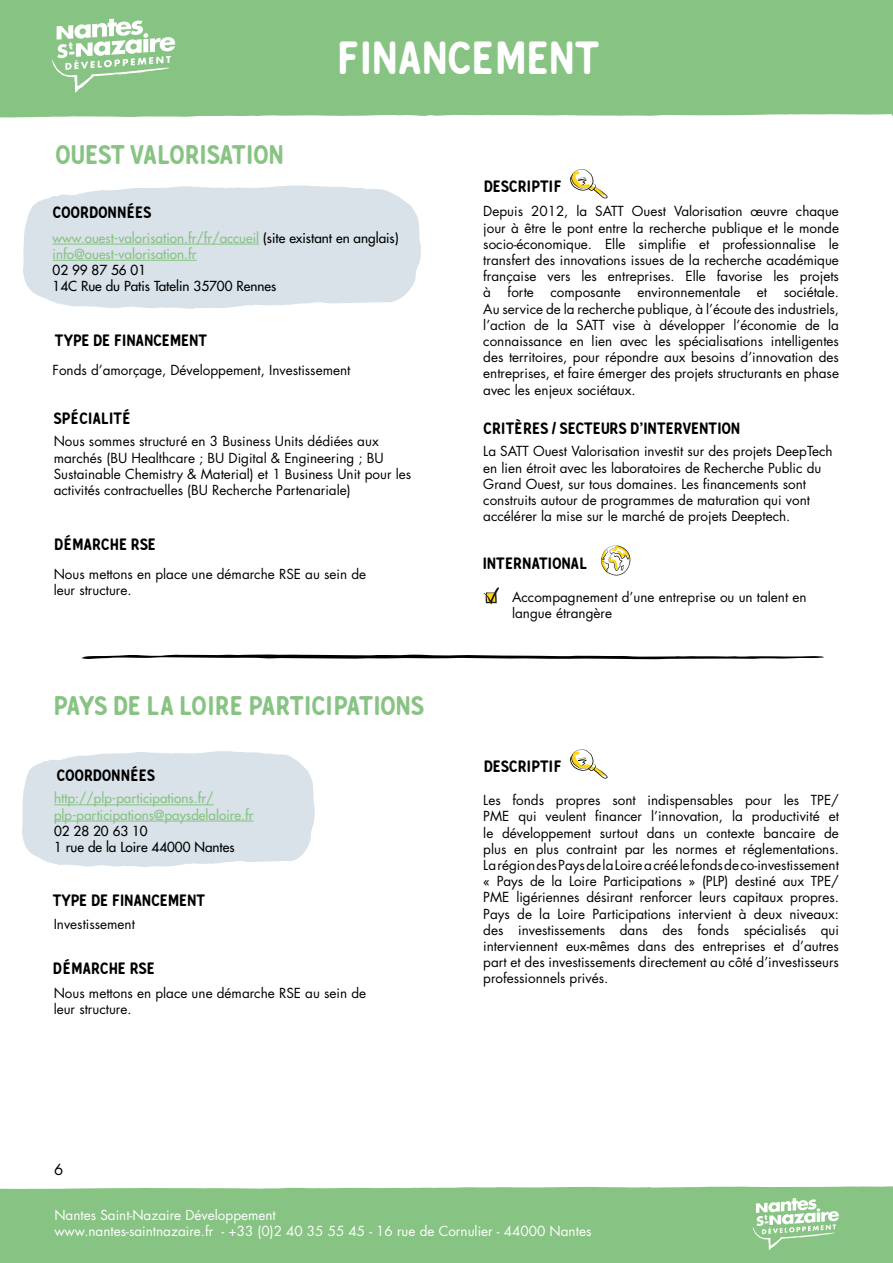
<style>
.page{position:relative;width:893px;height:1263px;background:#fff}
.page>*{position:absolute;margin:0;border:0;box-sizing:border-box;transform-origin:0 0}
.t1{font:46.5px "Gunnar";color:#fff}
.t2{font:27px "Gunnar";letter-spacing:-.02em;color:#87c382}
.t3{font:16.5px "Gunnar";color:#000}
.t4{font:15px "Futura Std";color:#000}
.t5{font:13.5px/16.2px "Futura Std";color:#000}
.t6{font:500 13.5px/16.2px "Futura Std";color:#87c382}
.t7{font:13.5px/16.2px "Futura Std";color:#fff}
.t8{font:500 13.5px/16.2px "Futura Std";color:#000}
.s1{color:#000}
</style>
<div class="page">
<div style="left:0;top:1186px;width:883px;height:77px;background:#87c382"></div>
<svg style="left:883px;top:1186px;width:10px;height:77px"></svg>
<svg style="left:753px;top:1198px;width:86px;height:52px"></svg>
<svg style="left:23px;top:185px;width:398px;height:124px;background:#dbe4e9"></svg>
<hr style="left:53px;top:244px;width:206px;height:1px;background:#87c382">
<hr style="left:53px;top:260px;width:144px;height:1px;background:#87c382">
<svg style="left:601px;top:545px;width:30px;height:30px"></svg>
<svg style="left:483px;top:587px;width:16px;height:17px"></svg>
<svg style="left:570px;top:169px;width:38px;height:29px"></svg>
<div style="left:0;top:0;width:890px;height:117px;background:#87c382"></div>
<svg style="left:52px;top:19px;width:123px;height:74px"></svg>
<svg style="left:82px;top:654px;width:742px;height:5px"></svg>
<svg style="left:22px;top:751px;width:293px;height:116px;background:#dbe4e9"></svg>
<hr style="left:54px;top:804px;width:160px;height:1px;background:#87c382">
<hr style="left:54px;top:821px;width:199px;height:1px;background:#87c382">
<svg style="left:570px;top:749px;width:38px;height:29px"></svg>
<svg style="left:890px;top:0;width:3px;height:116px"></svg>
<h2 class="t2" style="left:55px;top:138px;width:230px">OUEST VALORISATION</h2>
<h1 class="t1" style="left:336px;top:29px;width:265px">FINANCEMENT</h1>
<p class="t3" style="left:483px;top:176px;width:80px">DESCRIPTIF</p>
<p class="t3" style="left:53px;top:202px;width:100px">COORDONNÉES</p>
<p class="t6" style="left:53px;top:230px;width:348px">www.ouest-valorisation.fr/fr/accueil <span class="s1">(site existant en anglais) </span>info@ouest-valorisation.fr</p>
<p class="t8" style="left:53px;top:262px;width:225px">02 99 87 56 01<br>14C Rue du Patis Tatelin 35700 Rennes</p>
<p class="t3" style="left:55px;top:330px;width:154px">TYPE DE FINANCEMENT</p>
<p class="t5" style="left:53px;top:362px;width:299px">Fonds d’amorçage, Développement, Investissement</p>
<p class="t3" style="left:54px;top:408px;width:79px">SPÉCIALITÉ</p>
<p class="t5" style="left:54px;top:433px;width:359px">Nous sommes structuré en 3 Business Units dédiées aux marchés (BU Healthcare ; BU Digital &amp; Engineering ; BU Sustainable Chemistry &amp; Material) et 1 Business Unit pour les activités contractuelles (BU Recherche Partenariale)</p>
<p class="t3" style="left:54px;top:534px;width:104px">DÉMARCHE RSE</p>
<p class="t5" style="left:54px;top:566px;width:314px">Nous mettons en place une démarche RSE au sein de leur structure.</p>
<h2 class="t2" style="left:53px;top:688px;width:372px">PAYS DE LA LOIRE PARTICIPATIONS</h2>
<p class="t3" style="left:56px;top:765px;width:100px">COORDONNÉES</p>
<p class="t6" style="left:54px;top:790px;width:201px">http://plp-participations.fr/ plp-participations@paysdelaloire.fr</p>
<p class="t8" style="left:54px;top:823px;width:182px">02 28 20 63 10<br>1 rue de la Loire 44000 Nantes</p>
<p class="t3" style="left:53px;top:890px;width:154px">TYPE DE FINANCEMENT</p>
<p class="t5" style="left:54px;top:916px;width:83px">Investissement</p>
<p class="t3" style="left:53px;top:958px;width:104px">DÉMARCHE RSE</p>
<p class="t5" style="left:54px;top:985px;width:314px">Nous mettons en place une démarche RSE au sein de leur structure.</p>
<p class="t5" style="left:483px;top:203px;width:357px;text-align:justify">Depuis 2012, la SATT Ouest Valorisation œuvre chaque jour à être le pont entre la recherche publique et le monde socio-économique. Elle simplifie et professionnalise le transfert des innovations issues de la recherche académique française vers les entreprises. Elle favorise les projets à forte composante environnementale et sociétale.<br>Au service de la recherche publique, à l’écoute des industriels, l’action de la SATT vise à développer l’économie de la connaissance en lien avec les spécialisations intelligentes des territoires, pour répondre aux besoins d’innovation des entreprises, et faire émerger des projets structurants en phase avec les enjeux sociétaux.</p>
<p class="t3" style="left:483px;top:418px;width:259px">CRITÈRES / SECTEURS D’INTERVENTION</p>
<p class="t5" style="left:483px;top:443px;width:351px">La SATT Ouest Valorisation investit sur des projets DeepTech en lien étroit avec les laboratoires de Recherche Public du Grand Ouest, sur tous domaines. Les financements sont construits autour de programmes de maturation qui vont accélérer la mise sur le marché de projets Deeptech.</p>
<p class="t3" style="left:482px;top:553px;width:106px">INTERNATIONAL</p>
<p class="t5" style="left:512px;top:589px;width:296px">Accompagnement d’une entreprise ou un talent en langue étrangère</p>
<p class="t3" style="left:483px;top:756px;width:80px">DESCRIPTIF</p>
<p class="t5" style="left:483px;top:792px;width:357px;text-align:justify">Les fonds propres sont indispensables pour les TPE/ PME qui veulent financer l’innovation, la productivité et le développement surtout dans un contexte bancaire de plus en plus contraint par les normes et réglementations.<br>La région des Pays de la Loire a créé le fonds de co-investissement « Pays de la Loire Participations » (PLP) destiné aux TPE/ PME ligériennes désirant renforcer leurs capitaux propres.<br>Pays de la Loire Participations intervient à deux niveaux: des investissements dans des fonds spécialisés qui interviennent eux-mêmes dans des entreprises et d’autres part et des investissements directement au côté d’investisseurs professionnels privés.</p>
<p class="t4" style="left:54px;top:1160px;width:11px">6</p>
<p class="t7" style="left:54px;top:1207px;width:538px">Nantes Saint-Nazaire Développement<br>www.nantes-saintnazaire.fr - +33 (0)2 40 35 55 45 - 16 rue de Cornulier - 44000 Nantes</p>
</div>
